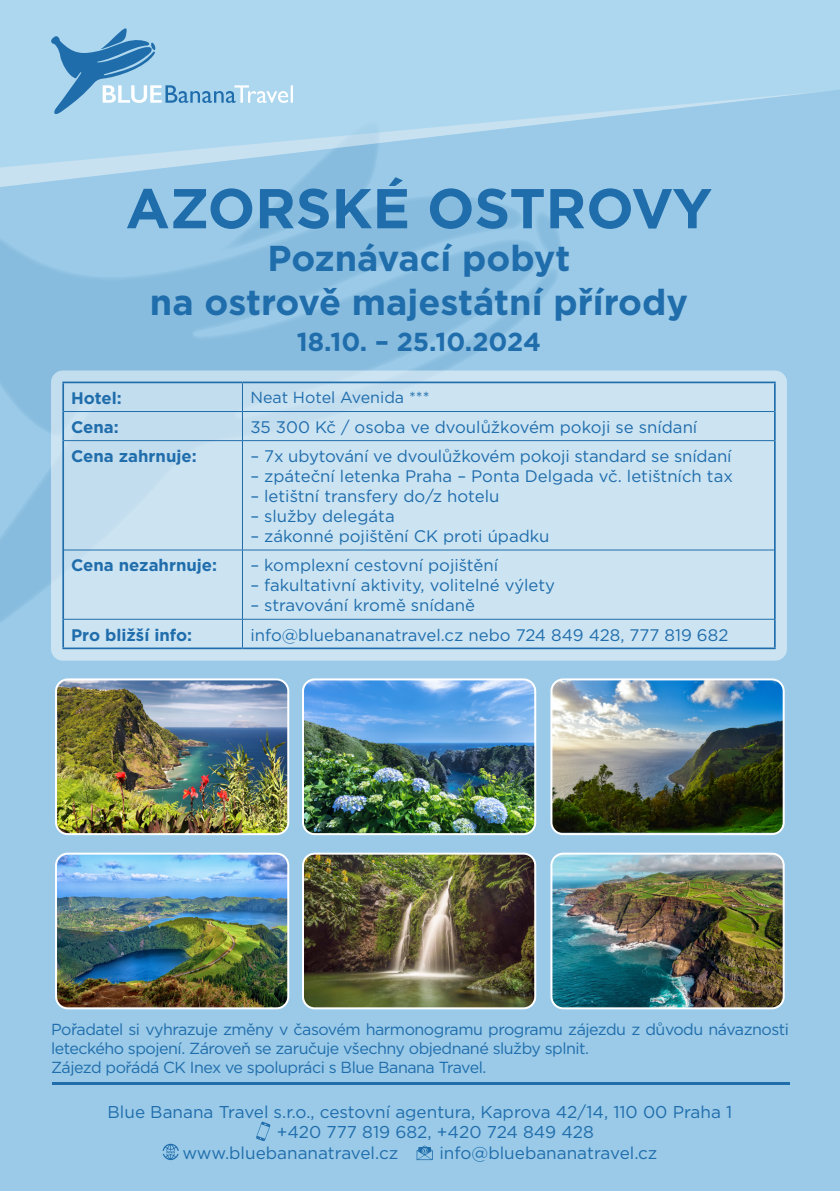
<style>
.page{position:relative;width:840px;height:1191px;background:#fff}
.page>*{position:absolute;margin:0;border:0;box-sizing:border-box;transform-origin:0 0}
.t1{font:700 56px "Gotham";color:#206dac}
.t2{font:700 36px/43.2px "Gotham";color:#206dac;text-align:center}
.t3{font:700 26px "Gotham";color:#206dac}
.t4{font:17.2px "Gotham";color:#206dac}
.t5{font:16.8px "Gotham";color:#206dac}
.t6{font:700 16.8px "Gotham";color:#206dac}
.t7{font:16px/19.2px "Gotham";letter-spacing:-.03em;color:#206dac}
.t8{font:16px "Gotham";color:#206dac}
</style>
<div class="page">
<div style="left:0;top:0;width:839px;height:1191px;background:#9acae7"></div>
<svg style="left:0;top:189px;width:560px;height:433px;fill:#87bcde"></svg>
<hr style="left:52px;top:1082px;width:737px;height:3px;background:#206dac">
<svg style="left:162px;top:1143px;width:17px;height:17px"></svg>
<svg style="left:256px;top:1121px;width:14px;height:20px"></svg>
<svg style="left:416px;top:1145px;width:16px;height:15px"></svg>
<div style="left:51px;top:370px;width:735px;height:290px;background:#cce4f2;border-radius:12px"></div>
<hr style="left:64px;top:411px;width:178px;height:1px;background:#206dac">
<hr style="left:242px;top:411px;width:531px;height:1px;background:#206dac">
<hr style="left:64px;top:440px;width:178px;height:1px;background:#206dac">
<hr style="left:242px;top:440px;width:531px;height:1px;background:#206dac">
<hr style="left:64px;top:549px;width:178px;height:1px;background:#206dac">
<hr style="left:242px;top:549px;width:531px;height:1px;background:#206dac">
<svg style="left:242px;top:383px;width:1px;height:57px"></svg>
<hr style="left:242px;top:441px;width:1px;height:109px;background:#206dac">
<hr style="left:242px;top:550px;width:1px;height:69px;background:#206dac">
<svg style="left:242px;top:620px;width:1px;height:27px"></svg>
<hr style="left:64px;top:619px;width:178px;height:1px;background:#206dac">
<hr style="left:242px;top:619px;width:531px;height:1px;background:#206dac">
<hr style="left:62px;top:381px;width:180px;height:2px;background:#206dac">
<hr style="left:62px;top:383px;width:2px;height:28px;background:#206dac">
<hr style="left:242px;top:381px;width:533px;height:2px;background:#206dac">
<hr style="left:773px;top:383px;width:2px;height:28px;background:#206dac">
<hr style="left:62px;top:411px;width:2px;height:29px;background:#206dac">
<hr style="left:773px;top:411px;width:2px;height:29px;background:#206dac">
<hr style="left:62px;top:440px;width:2px;height:110px;background:#206dac">
<hr style="left:773px;top:440px;width:2px;height:110px;background:#206dac">
<hr style="left:62px;top:550px;width:2px;height:69px;background:#206dac">
<hr style="left:773px;top:550px;width:2px;height:69px;background:#206dac">
<hr style="left:62px;top:619px;width:2px;height:28px;background:#206dac">
<hr style="left:773px;top:619px;width:2px;height:28px;background:#206dac">
<hr style="left:62px;top:647px;width:180px;height:2px;background:#206dac">
<hr style="left:242px;top:647px;width:533px;height:2px;background:#206dac">
<img style="left:553px;top:855px;width:230px;height:153px">
<div style="left:550px;top:852px;width:234px;height:157px;border:2px solid #fff;border-radius:12px"></div>
<img style="left:57px;top:855px;width:231px;height:153px">
<div style="left:55px;top:852px;width:234px;height:157px;border:2px solid #fff;border-radius:12px"></div>
<img style="left:304px;top:855px;width:231px;height:153px">
<div style="left:302px;top:852px;width:234px;height:157px;border:2px solid #fff;border-radius:12px"></div>
<img style="left:553px;top:681px;width:230px;height:151px">
<div style="left:550px;top:678px;width:234px;height:157px;border:2px solid #fff;border-radius:12px"></div>
<img style="left:57px;top:681px;width:231px;height:152px">
<div style="left:55px;top:678px;width:234px;height:157px;border:2px solid #fff;border-radius:12px"></div>
<img style="left:304px;top:681px;width:230px;height:152px">
<div style="left:302px;top:678px;width:234px;height:157px;border:2px solid #fff;border-radius:12px"></div>
<svg style="left:0;top:169px;width:374px;height:20px"></svg>
<svg style="left:0;top:0;width:839px;height:169px;fill:#add7ee"></svg>
<svg style="left:50px;top:26px;width:243px;height:91px"></svg>
<h1 class="t1" style="left:125px;top:171px;width:588px">AZORSKÉ OSTROVY</h1>
<h2 class="t2" style="left:150px;top:237px;width:539px">Poznávací pobyt<br>na ostrově majestátní přírody</h2>
<h3 class="t3" style="left:297px;top:325px;width:245px">18.10. – 25.10.2024</h3>
<p class="t6" style="left:71px;top:386px;width:52px">Hotel:</p>
<p class="t8" style="left:250px;top:387px;width:181px">Neat Hotel Avenida ***</p>
<p class="t6" style="left:71px;top:416px;width:49px">Cena:</p>
<p class="t5" style="left:250px;top:416px;width:448px">35 300 Kč / osoba ve dvoulůžkovém pokoji se snídaní</p>
<p class="t6" style="left:71px;top:445px;width:127px">Cena zahrnuje:</p>
<p class="t5" style="left:250px;top:445px;width:482px">– 7x ubytování ve dvoulůžkovém pokoji standard se snídaní</p>
<p class="t5" style="left:250px;top:465px;width:484px">– zpáteční letenka Praha – Ponta Delgada vč. letištních tax</p>
<p class="t5" style="left:250px;top:485px;width:250px">– letištní transfery do/z hotelu</p>
<p class="t5" style="left:250px;top:505px;width:146px">– služby delegáta</p>
<p class="t5" style="left:250px;top:525px;width:300px">– zákonné pojištění CK proti úpadku</p>
<p class="t6" style="left:71px;top:554px;width:147px">Cena nezahrnuje:</p>
<p class="t5" style="left:250px;top:554px;width:249px">– komplexní cestovní pojištění</p>
<p class="t5" style="left:250px;top:574px;width:306px">– fakultativní aktivity, volitelné výlety</p>
<p class="t5" style="left:250px;top:594px;width:226px">– stravování kromě snídaně</p>
<p class="t6" style="left:71px;top:623px;width:123px">Pro bližší info:</p>
<p class="t5" style="left:250px;top:624px;width:479px">info@bluebananatravel.cz nebo 724 849 428, 777 819 682</p>
<p class="t7" style="left:51px;top:1019px;width:739px">Pořadatel si vyhrazuje změny v časovém harmonogramu programu zájezdu z důvodu návaznosti leteckého spojení. Zároveň se zaručuje všechny objednané služby splnit.<br>Zájezd pořádá CK Inex ve spolupráci s Blue Banana Travel.</p>
<p class="t4" style="left:107px;top:1100px;width:625px">Blue Banana Travel s.r.o., cestovní agentura, Kaprova 42/14, 110 00 Praha 1</p>
<p class="t4" style="left:276px;top:1121px;width:318px">+420 777 819 682, +420 724 849 428</p>
<p class="t4" style="left:182px;top:1141px;width:217px">www.bluebananatravel.cz</p>
<p class="t4" style="left:439px;top:1141px;width:219px">info@bluebananatravel.cz</p>
</div>
